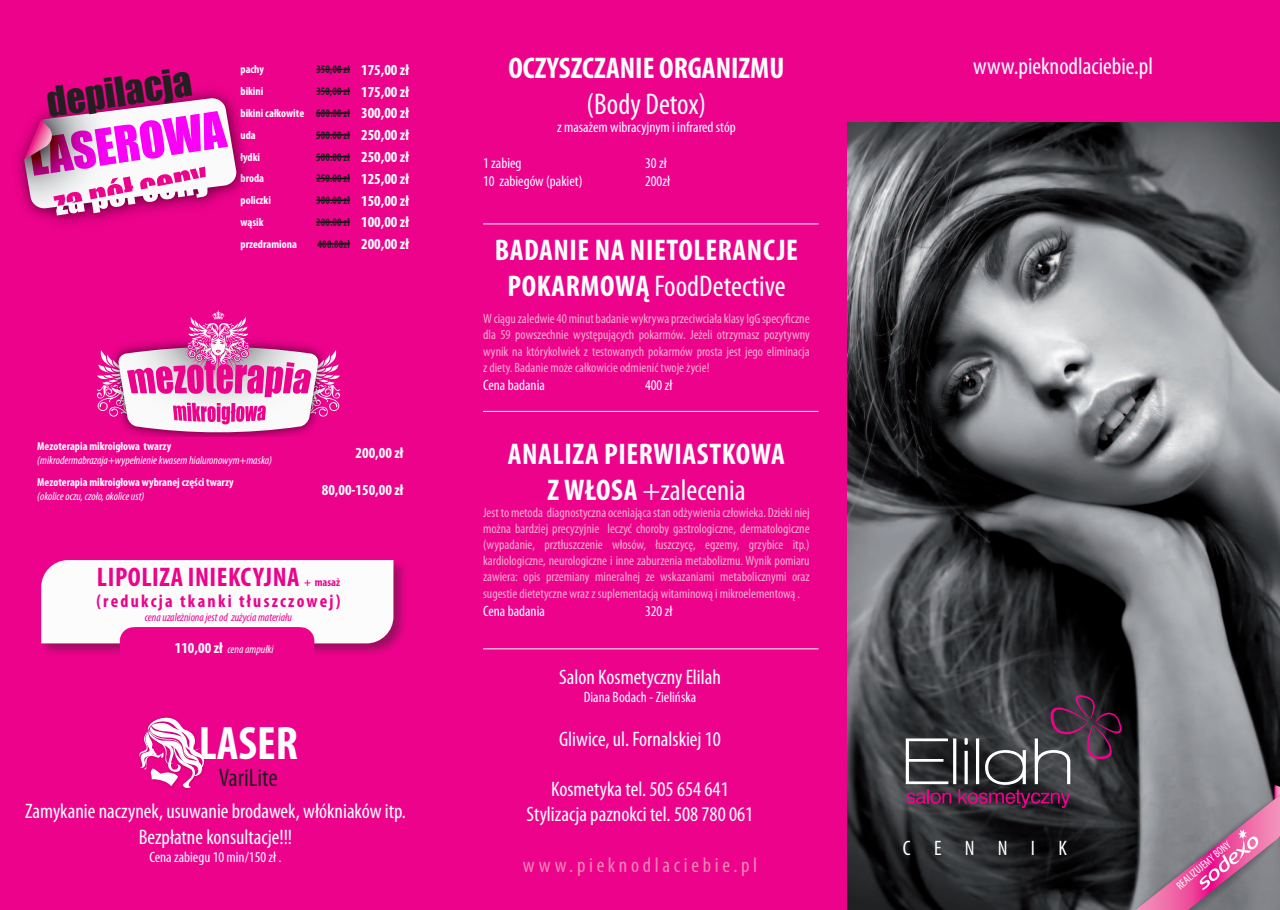
<style>
.page{position:relative;width:1280px;height:910px;background:#fff}
.page>*{position:absolute;margin:0;border:0;box-sizing:border-box;transform-origin:0 0}
.t1{font:700 condensed 47.25px "Myriad Pro";color:#fff}
.t2{font:37.65px "Impact";color:#231f20}
.t3{font:700 condensed 30px/36px "Myriad Pro";letter-spacing:.005em;color:#fff;text-align:center}
.t4{font:condensed 30px "Myriad Pro";color:#fff}
.t5{font:700 condensed 27px "Myriad Pro";letter-spacing:.02em;color:#ed028c}
.t6{font:condensed 25.5px "Myriad Pro";color:#231f20}
.t7{font:condensed 24px "Myriad Pro";color:#fff}
.t8{font:condensed 21px/25.2px "Myriad Pro";color:#fff;text-align:center}
.t9{font:condensed 21px "Myriad Pro";letter-spacing:.175em;color:#f287b6}
.t10{font:700 condensed 18px "Myriad Pro";letter-spacing:.125em;color:#ed028c}
.t11{font:700 condensed 15.45px "Myriad Pro";color:#fff}
.t12{font:condensed 15px "Myriad Pro";color:#fff}
.t13{font:condensed 13.5px/16.2px "Myriad Pro";color:#f5adce;text-align:justify}
.t14{font:700 condensed 11.55px/21.8px "Myriad Pro";color:#fff;text-align:justify}
.t15{font:700 condensed 11.55px "Myriad Pro";letter-spacing:.02em;color:#231f20;scale:.92 1}
.t16{font:italic condensed 11.55px "Myriad Pro";color:#fff}
.t17{font:italic condensed 11.55px "Myriad Pro";color:#ed028c}
.t18{font:700 condensed 11.55px "Myriad Pro";color:#ed028c}
.t19{font:condensed 11.25px "Myriad Pro";color:#fff}
.s1{font-size:15.45px;color:#fff}
.s2{color:#231f20}
.s3{font-size:15.45px}
.s4{font-weight:700}
.s5{font-weight:700;font-style:normal;font-size:15.45px}
.s6{font-weight:400}
</style>
<div class="page">
<div style="left:0;top:32px;width:1280px;height:878px;background:#ed028c"></div>
<img style="left:847px;top:122px;width:433px;height:788px">
<div style="left:0;top:0;width:1280px;height:122px;background:#ed028c"></div>
<svg style="left:906px;top:695px;width:215px;height:113px;background:#483e47"></svg>
<hr style="left:317px;top:69px;width:33px;height:1px;background:#000">
<hr style="left:317px;top:91px;width:33px;height:1px;background:#000">
<hr style="left:316px;top:112px;width:34px;height:2px;background:#000">
<hr style="left:316px;top:134px;width:34px;height:2px;background:#000">
<hr style="left:316px;top:156px;width:34px;height:1px;background:#000">
<hr style="left:316px;top:178px;width:34px;height:1px;background:#000">
<hr style="left:316px;top:200px;width:34px;height:1px;background:#000">
<hr style="left:316px;top:221px;width:34px;height:2px;background:#000">
<hr style="left:318px;top:243px;width:32px;height:2px;background:#000">
<img style="left:17px;top:90px;width:230px;height:135px">
<svg style="left:24px;top:98px;width:213px;height:117px;background:#e372c4"></svg>
<svg style="left:97px;top:310px;width:243px;height:124px"></svg>
<svg style="left:139px;top:716px;width:66px;height:73px"></svg>
<hr style="left:483px;top:411px;width:336px;height:1px;background:#fff">
<hr style="left:483px;top:648px;width:336px;height:1px;background:#fff">
<hr style="left:483px;top:224px;width:336px;height:1px;background:#fff">
<svg style="left:1135px;top:785px;width:145px;height:125px;background:#a07b91"></svg>
<div style="left:39px;top:558px;width:369px;height:100px;background:#231f20;opacity:.4"></div>
<svg style="left:41px;top:560px;width:352px;height:98px"></svg>
<h2 class="t2" style="left:43px;top:73px;width:147px;rotate:-8deg">depilacja</h2>
<h3 class="t3" style="left:508px;top:49px;width:277px">OCZYSZCZANIE ORGANIZMU</h3>
<h3 class="t4" style="left:586px;top:86px;width:121px">(Body Detox)</h3>
<p class="t12" style="left:557px;top:118px;width:180px">z masażem wibracyjnym i infrared stóp</p>
<p class="t12" style="left:483px;top:154px;width:40px">1 zabieg</p>
<p class="t12" style="left:645px;top:154px;width:23px">30 zł</p>
<p class="t12" style="left:483px;top:172px;width:101px">10 zabiegów (pakiet)</p>
<p class="t12" style="left:645px;top:172px;width:26px">200zł</p>
<p class="t14" style="left:241px;top:58px;width:25px">pachy</p>
<p class="t15" style="left:317px;top:62px;width:102px">350,00 zł <span class="s1">175,00 zł</span></p>
<h3 class="t7" style="left:973px;top:52px;width:181px">www.pieknodlaciebie.pl</h3>
<p class="t14" style="left:241px;top:80px;width:24px">bikini</p>
<p class="t14" style="left:241px;top:80px;width:170px;text-indent:76px"><span class="s2">350,00 zł</span> <span class="s3">175,00 zł </span>bikini całkowite <span class="s2">600.00 zł</span> <span class="s3">300,00 zł </span>uda</p>
<p class="t15" style="left:316px;top:128px;width:102px">500.00 zł <span class="s1">250,00 zł</span></p>
<p class="t14" style="left:241px;top:146px;width:21px">łydki</p>
<p class="t15" style="left:316px;top:149px;width:102px">500.00 zł <span class="s1">250,00 zł</span></p>
<p class="t14" style="left:241px;top:167px;width:25px">broda</p>
<p class="t15" style="left:316px;top:171px;width:102px">250.00 zł <span class="s1">125,00 zł</span></p>
<p class="t14" style="left:241px;top:189px;width:32px">policzki</p>
<p class="t15" style="left:316px;top:193px;width:102px">300.00 zł <span class="s1">150,00 zł</span></p>
<p class="t14" style="left:241px;top:211px;width:24px">wąsik</p>
<p class="t15" style="left:316px;top:215px;width:102px">200.00 zł <span class="s1">100,00 zł</span></p>
<p class="t14" style="left:241px;top:233px;width:58px">przedramiona</p>
<p class="t15" style="left:318px;top:237px;width:101px">400.00zł <span class="s1">200,00 zł</span></p>
<h3 class="t3" style="left:495px;top:232px;width:58px">Badanie</h3>
<h3 class="t3" style="left:595px;top:232px;width:126px">na nietoleranc</h3>
<h3 class="t3" style="left:777px;top:232px;width:20px">je</h3>
<h3 class="t3" style="left:507px;top:268px;width:61px">pokarmo</h3>
<h3 class="t4" style="left:615px;top:268px;width:172px"><span class="s4">wą</span> FoodDetective</h3>
<p class="t13" style="left:483px;top:310px;width:328px">W ciągu zaledwie 40 minut badanie wykrywa przeciwciała klasy IgG specyficzne dla 59 powszechnie występujących pokarmów. Jeżeli otrzymasz pozytywny wynik na którykolwiek z testowanych pokarmów prosta jest jego eliminacja z diety. Badanie może całkowicie odmienić twoje życie!</p>
<p class="t12" style="left:483px;top:376px;width:63px">Cena badania</p>
<p class="t12" style="left:645px;top:376px;width:29px">400 zł</p>
<p class="t14" style="left:37px;top:435px;width:135px">Mezoterapia mikroigłowa twarzy</p>
<p class="t16" style="left:37px;top:453px;width:236px">(mikrodermabrazaja+wypełnienie kwasem hialuronowym+maska)</p>
<p class="t14" style="left:37px;top:471px;width:198px">Mezoterapia mikroigłowa wybranej części twarzy</p>
<p class="t16" style="left:37px;top:489px;width:109px">(okolice oczu, czoło, okolice ust)</p>
<p class="t11" style="left:356px;top:443px;width:49px">200,00 zł</p>
<p class="t11" style="left:322px;top:480px;width:83px">80,00-150,00 zł</p>
<h3 class="t5" style="left:97px;top:560px;width:190px">Li poliza iniekcyjna</h3>
<p class="t18" style="left:304px;top:575px;width:37px">+ masaż</p>
<h3 class="t10" style="left:96px;top:590px;width:245px">(redukcja tkanki tłuszczowej)</h3>
<p class="t17" style="left:145px;top:610px;width:149px">cena uzależniona jest od zużycia materiału</p>
<p class="t16" style="left:175px;top:642px;width:100px"><span class="s5">110,00 zł</span> cena ampułki</p>
<h1 class="t1" style="left:199px;top:714px;width:101px">LASER</h1>
<h3 class="t6" style="left:219px;top:762px;width:60px">VariLite</h3>
<h3 class="t8" style="left:25px;top:799px;width:382px">Zamykanie naczynek, usuwanie brodawek, włókniaków itp.<br>Bezpłatne konsultacje!!!</h3>
<p class="t12" style="left:149px;top:847px;width:134px">Cena zabiegu 10 min/150 zł .</p>
<h3 class="t3" style="left:508px;top:436px;width:278px">analiza pierwiastkowa z włosa <span class="s6">+zalecenia</span></h3>
<p class="t13" style="left:483px;top:504px;width:328px">Jest to metoda diagnostyczna oceniająca stan odżywienia człowieka. Dzieki niej można bardziej precyzyjnie leczyć choroby gastrologiczne, dermatologiczne (wypadanie, prztłuszczenie włosów, łuszczycę, egzemy, grzybice itp.) kardiologiczne, neurologiczne i inne zaburzenia metabolizmu. Wynik pomiaru zawiera: opis przemiany mineralnej ze wskazaniami metabolicznymi oraz sugestie dietetyczne wraz z suplementacją witaminową i mikroelementową .</p>
<p class="t12" style="left:483px;top:601px;width:63px">Cena badania</p>
<p class="t12" style="left:645px;top:601px;width:29px">320 zł</p>
<h3 class="t8" style="left:559px;top:665px;width:163px">Salon Kosmetyczny Elilah</h3>
<p class="t12" style="left:584px;top:688px;width:114px">Diana Bodach - Zielińska</p>
<h3 class="t8" style="left:559px;top:726px;width:163px">Gliwice, ul. Fornalskiej 10</h3>
<h3 class="t8" style="left:527px;top:776px;width:228px">Kosmetyka tel. 505 654 641<br>Stylizacja paznokci tel. 508 780 061</h3>
<h3 class="t9" style="left:523px;top:852px;width:236px">www.pieknodlaciebie.pl</h3>
<h3 class="t8" style="left:903px;top:835px;width:166px">CENNIK</h3>
<p class="t19" style="left:1173px;top:882px;width:69px;rotate:-41deg">REALIZUJEMY BONY</p>
</div>
